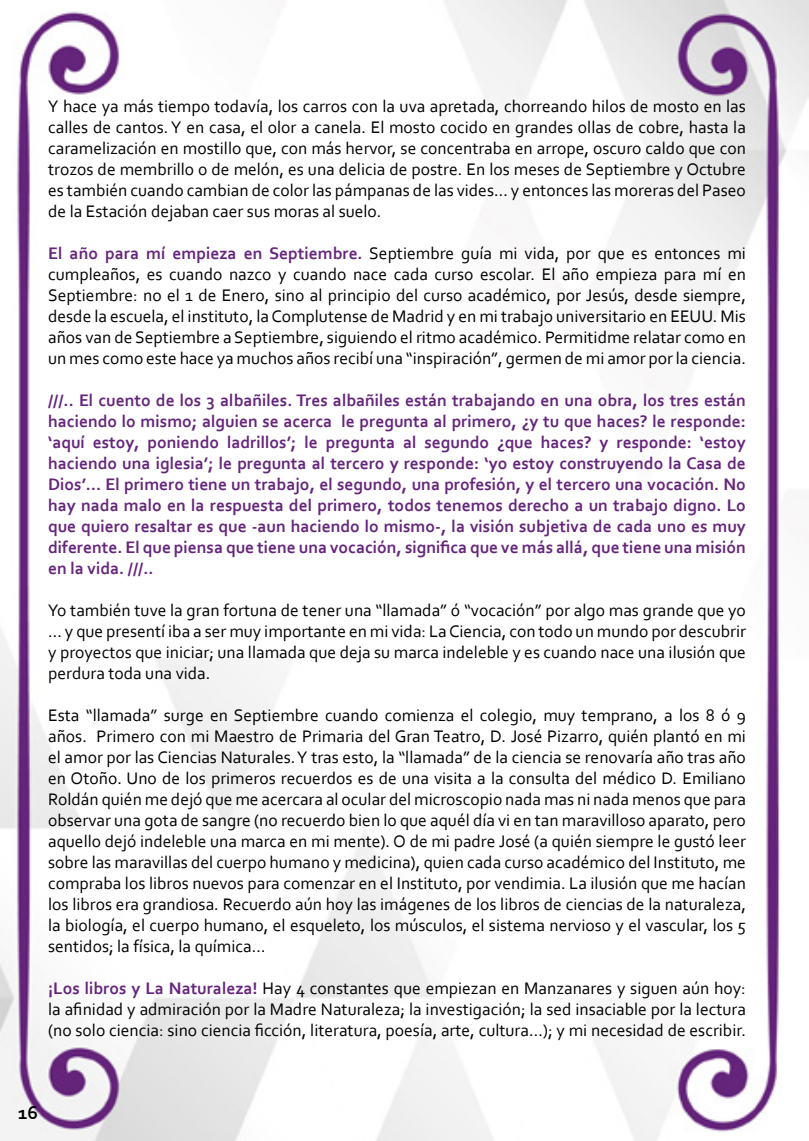
<style>
.page{position:relative;width:809px;height:1141px;background:#fff}
.page>*{position:absolute;margin:0;border:0;box-sizing:border-box;transform-origin:0 0}
.t1{font:700 19.25px "Corbel";color:#000}
.t2{font:17.5px/21px "Corbel";color:#000;text-align:justify}
.t3{font:700 17.5px/21px "Corbel";color:#65257b;text-align:justify}
.s1{font-weight:700;color:#65257b}
</style>
<div class="page">
<img style="left:0;top:0;width:809px;height:1141px">
<p class="t2" style="left:48px;top:95px;width:699px">Y hace ya más tiempo todavía, los carros con la uva apretada, chorreando hilos de mosto en las calles de cantos. Y en casa, el olor a canela. El mosto cocido en grandes ollas de cobre, hasta la caramelización en mostillo que, con más hervor, se concentraba en arrope, oscuro caldo que con trozos de membrillo o de melón, es una delicia de postre. En los meses de Septiembre y Octubre es también cuando cambian de color las pámpanas de las vides… y entonces las moreras del Paseo de la Estación dejaban caer sus moras al suelo.</p>
<p class="t2" style="left:48px;top:242px;width:699px"><span class="s1">El año para mí empieza en Septiembre.</span> Septiembre guía mi vida, por que es entonces mi cumpleaños, es cuando nazco y cuando nace cada curso escolar. El año empieza para mí en Septiembre: no el 1 de Enero, sino al principio del curso académico, por Jesús, desde siempre, desde la escuela, el instituto, la Complutense de Madrid y en mi trabajo universitario en EEUU. Mis años van de Septiembre a Septiembre, siguiendo el ritmo académico. Permitidme relatar como en un mes como este hace ya muchos años recibí una “inspiración”, germen de mi amor por la ciencia.</p>
<p class="t3" style="left:48px;top:389px;width:699px">///.. El cuento de los 3 albañiles. Tres albañiles están trabajando en una obra, los tres están haciendo lo mismo; alguien se acerca le pregunta al primero, ¿y tu que haces? le responde: ‘aquí estoy, poniendo ladrillos’; le pregunta al segundo ¿que haces? y responde: ‘estoy haciendo una iglesia’; le pregunta al tercero y responde: ‘yo estoy construyendo la Casa de Dios’… El primero tiene un trabajo, el segundo, una profesión, y el tercero una vocación. No hay nada malo en la respuesta del primero, todos tenemos derecho a un trabajo digno. Lo que quiero resaltar es que -aun haciendo lo mismo-, la visión subjetiva de cada uno es muy diferente. El que piensa que tiene una vocación, significa que ve más allá, que tiene una misión en la vida. ///..</p>
<p class="t2" style="left:48px;top:599px;width:699px">Yo también tuve la gran fortuna de tener una “llamada” ó “vocación” por algo mas grande que yo … y que presentí iba a ser muy importante en mi vida: La Ciencia, con todo un mundo por descubrir y proyectos que iniciar; una llamada que deja su marca indeleble y es cuando nace una ilusión que perdura toda una vida.</p>
<p class="t2" style="left:48px;top:704px;width:699px">Esta “llamada” surge en Septiembre cuando comienza el colegio, muy temprano, a los 8 ó 9 años. Primero con mi Maestro de Primaria del Gran Teatro, D. José Pizarro, quién plantó en mi el amor por las Ciencias Naturales. Y tras esto, la “llamada” de la ciencia se renovaría año tras año en Otoño. Uno de los primeros recuerdos es de una visita a la consulta del médico D. Emiliano Roldán quién me dejó que me acercara al ocular del microscopio nada mas ni nada menos que para observar una gota de sangre (no recuerdo bien lo que aquél día vi en tan maravilloso aparato, pero aquello dejó indeleble una marca en mi mente). O de mi padre José (a quién siempre le gustó leer sobre las maravillas del cuerpo humano y medicina), quien cada curso académico del Instituto, me compraba los libros nuevos para comenzar en el Instituto, por vendimia. La ilusión que me hacían los libros era grandiosa. Recuerdo aún hoy las imágenes de los libros de ciencias de la naturaleza, la biología, el cuerpo humano, el esqueleto, los músculos, el sistema nervioso y el vascular, los 5 sentidos; la física, la química…</p>
<p class="t2" style="left:48px;top:977px;width:699px"><span class="s1">¡Los libros y La Naturaleza!</span> Hay 4 constantes que empiezan en Manzanares y siguen aún hoy: la afinidad y admiración por la Madre Naturaleza; la investigación; la sed insaciable por la lectura (no solo ciencia: sino ciencia ficción, literatura, poesía, arte, cultura…); y mi necesidad de escribir.</p>
<p class="t1" style="left:18px;top:1100px;width:22px">16</p>
</div>
